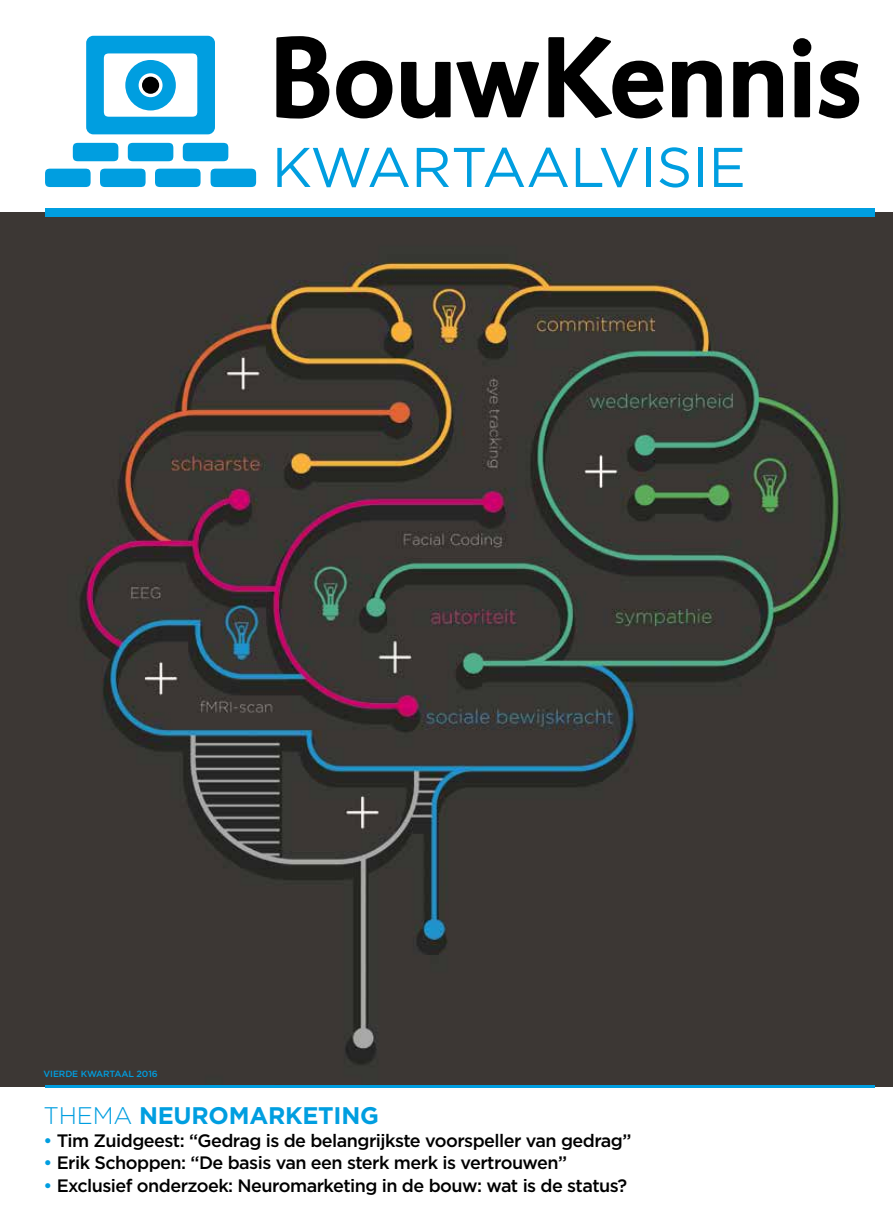
<style>
.page{position:relative;width:893px;height:1212px;background:#fff}
.page>*{position:absolute;margin:0;border:0;box-sizing:border-box;transform-origin:0 0}
.t1{font:55.8px "Gotham";letter-spacing:-.005em;color:#009ee0}
.t2{font:700 24px "Gotham";letter-spacing:-.01em;color:#009ee0}
.t3{font:500 18px "Gotham";letter-spacing:-.03em;color:#000}
.t4{font:500 9px "Gotham";letter-spacing:-.01em;color:#009ee0}
.s1{font-weight:300}
.s2{color:#009ee0}
</style>
<div class="page">
<img style="left:0;top:213px;width:893px;height:873px">
<div style="left:46px;top:208px;width:829px;height:9px;background:#009ee0"></div>
<hr style="left:46px;top:1085px;width:829px;height:2px;background:#009ee0">
<svg style="left:86px;top:36px;width:129px;height:98px"></svg>
<div style="left:73px;top:143px;width:45px;height:18px;background:#009ee0;border-radius:5px"></div>
<div style="left:128px;top:143px;width:45px;height:18px;background:#009ee0;border-radius:5px"></div>
<div style="left:183px;top:143px;width:45px;height:18px;background:#009ee0;border-radius:5px"></div>
<div style="left:45px;top:169px;width:46px;height:18px;background:#009ee0;border-radius:5px"></div>
<div style="left:100px;top:169px;width:46px;height:18px;background:#009ee0;border-radius:5px"></div>
<div style="left:155px;top:169px;width:46px;height:18px;background:#009ee0;border-radius:5px"></div>
<div style="left:211px;top:169px;width:45px;height:18px;background:#009ee0;border-radius:5px"></div>
<div style="left:142px;top:77px;width:17px;height:17px;background:#000;border-radius:50%"></div>
<svg style="left:276px;top:36px;width:583px;height:83px"></svg>
<h1 class="t1" style="left:272px;top:131px;width:476px">KWARTAALVISIE</h1>
<p class="t4" style="left:44px;top:1068px;width:116px">VIERDE KWARTAAL 2016</p>
<h2 class="t2" style="left:44px;top:1100px;width:337px"><span class="s1">THEMA</span> NEUROMARKETING</h2>
<p class="t3" style="left:44px;top:1128px;width:589px"><span class="s2">•</span> Tim Zuidgeest: “Gedrag is de belangrijkste voorspeller van gedrag”</p>
<p class="t3" style="left:44px;top:1151px;width:525px"><span class="s2">•</span> Erik Schoppen: “De basis van een sterk merk is vertrouwen”</p>
<p class="t3" style="left:44px;top:1173px;width:585px"><span class="s2">•</span> Exclusief onderzoek: Neuromarketing in de bouw: wat is de status?</p>
</div>
